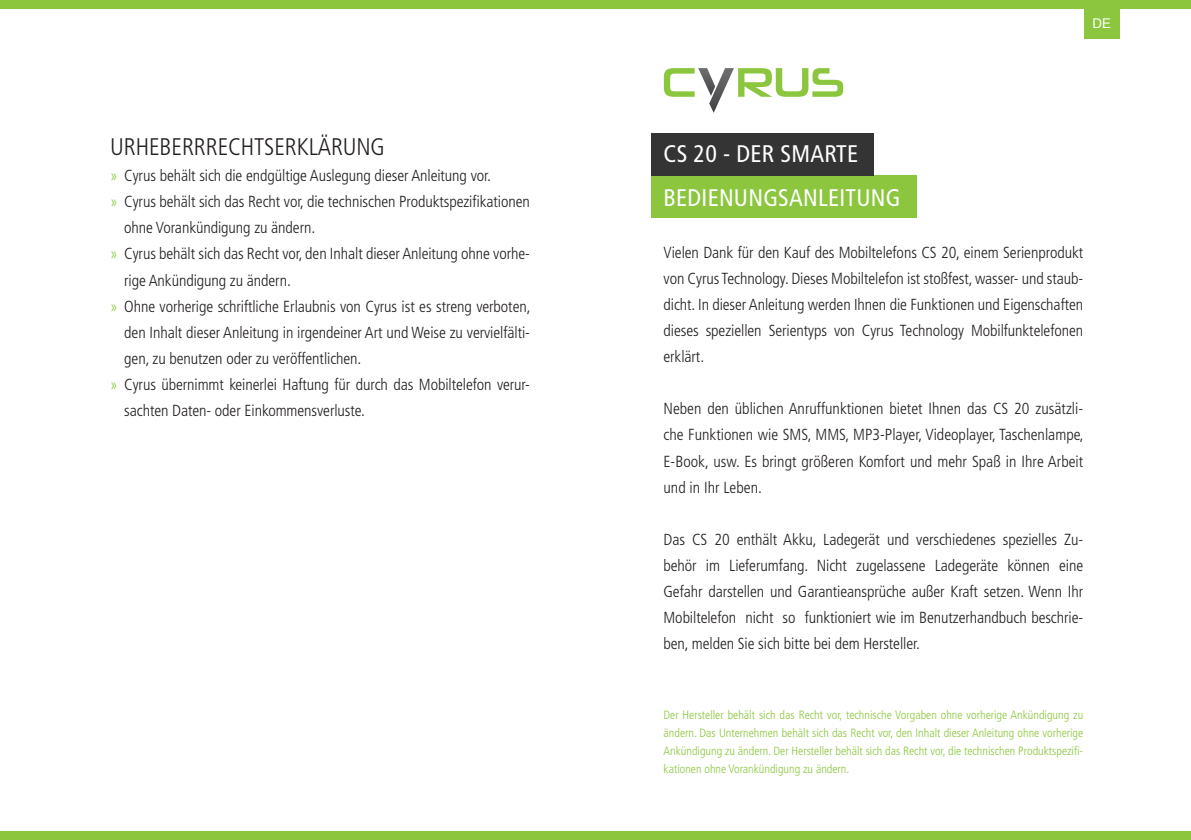
<style>
.page{position:relative;width:1191px;height:840px;background:#fff}
.page>*{position:absolute;margin:0;border:0;box-sizing:border-box;transform-origin:0 0}
.t1{font:condensed 24px/44px "Frutiger LT Std";letter-spacing:.01em;color:#fff}
.t2{font:300 condensed 24px "Frutiger LT Std";letter-spacing:-.005em;color:#231f20}
.t3{font:300 condensed 16px/26px "Frutiger LT Std";letter-spacing:-.005em;color:#231f20;text-align:justify}
.t4{font:13.4px "Arial";color:#fff}
.t5{font:300 condensed 12px/18px "Frutiger LT Std";color:#8bc63e;text-align:justify}
.s1{color:#8bc63e}
</style>
<div class="page">
<div style="left:651px;top:175px;width:265px;height:43px;background:#8bc63e"></div>
<div style="left:651px;top:133px;width:222px;height:43px;background:#343434"></div>
<svg style="left:664px;top:68px;width:179px;height:45px"></svg>
<div style="left:0;top:0;width:1191px;height:9px;background:#8bc63e"></div>
<div style="left:1084px;top:3px;width:36px;height:35px;background:#8bc63e"></div>
<div style="left:0;top:831px;width:1191px;height:8px;background:#8bc63e"></div>
<h1 class="t2" style="left:110px;top:133px;width:276px">URHEBERRRECHTSERKLÄRUNG</h1>
<p class="t3" style="left:110px;top:163px;width:382px"><span class="s1">»</span> Cyrus behält sich die endgültige Auslegung dieser Anleitung vor.</p>
<p class="t3" style="left:110px;top:189px;width:421px"><span class="s1">»</span> Cyrus behält sich das Recht vor, die technischen Produktspezifikationen</p>
<p class="t3" style="left:124px;top:215px;width:192px">ohne Vorankündigung zu ändern.</p>
<p class="t3" style="left:110px;top:241px;width:421px"><span class="s1">»</span> Cyrus behält sich das Recht vor, den Inhalt dieser Anleitung ohne vorhe-</p>
<p class="t3" style="left:124px;top:267px;width:168px">rige Ankündigung zu ändern.</p>
<p class="t3" style="left:110px;top:293px;width:422px"><span class="s1">»</span> Ohne vorherige schriftliche Erlaubnis von Cyrus ist es streng verboten,</p>
<p class="t3" style="left:124px;top:319px;width:407px">den Inhalt dieser Anleitung in irgendeiner Art und Weise zu vervielfälti-</p>
<p class="t3" style="left:124px;top:345px;width:239px">gen, zu benutzen oder zu veröffentlichen.</p>
<p class="t3" style="left:110px;top:371px;width:421px"><span class="s1">»</span> Cyrus übernimmt keinerlei Haftung für durch das Mobiltelefon verur-</p>
<p class="t3" style="left:124px;top:397px;width:242px">sachten Daten- oder Einkommensverluste.</p>
<p class="t4" style="left:1092px;top:14px;width:20px">DE</p>
<h1 class="t1" style="left:663px;top:132px;width:238px">CS 20 - DER SMARTE<br>BEDIENUNGSANLEITUNG</h1>
<p class="t3" style="left:663px;top:240px;width:421px">Vielen Dank für den Kauf des Mobiltelefons CS 20, einem Serienprodukt von Cyrus Technology. Dieses Mobiltelefon ist stoßfest, wasser- und staub&shy;dicht. In dieser Anleitung werden Ihnen die Funktionen und Eigenschaften dieses speziellen Serientyps von Cyrus Technology Mobilfunktelefonen erklärt.</p>
<p class="t3" style="left:663px;top:396px;width:422px">Neben den üblichen Anruffunktionen bietet Ihnen das CS 20 zusätzli&shy;che Funktionen wie SMS, MMS, MP3-Player, Videoplayer, Taschenlampe, E-Book, usw. Es bringt größeren Komfort und mehr Spaß in Ihre Arbeit und in Ihr Leben.</p>
<p class="t3" style="left:663px;top:526px;width:421px">Das CS 20 enthält Akku, Ladegerät und verschiedenes spezielles Zu&shy;behör im Lieferumfang. Nicht zugelassene Ladegeräte können eine Gefahr darstellen und Garantieansprüche außer Kraft setzen. Wenn Ihr Mobiltelefon nicht so funktioniert wie im Benutzerhandbuch beschrie&shy;ben, melden Sie sich bitte bei dem Hersteller.</p>
<p class="t5" style="left:663px;top:705px;width:421px">Der Hersteller behält sich das Recht vor, technische Vorgaben ohne vorherige Ankündigung zu ändern. Das Unternehmen behält sich das Recht vor, den Inhalt dieser Anleitung ohne vorherige Ankündigung zu ändern. Der Hersteller behält sich das Recht vor, die technischen Produktspezifi&shy;kationen ohne Vorankündigung zu ändern.</p>
</div>
